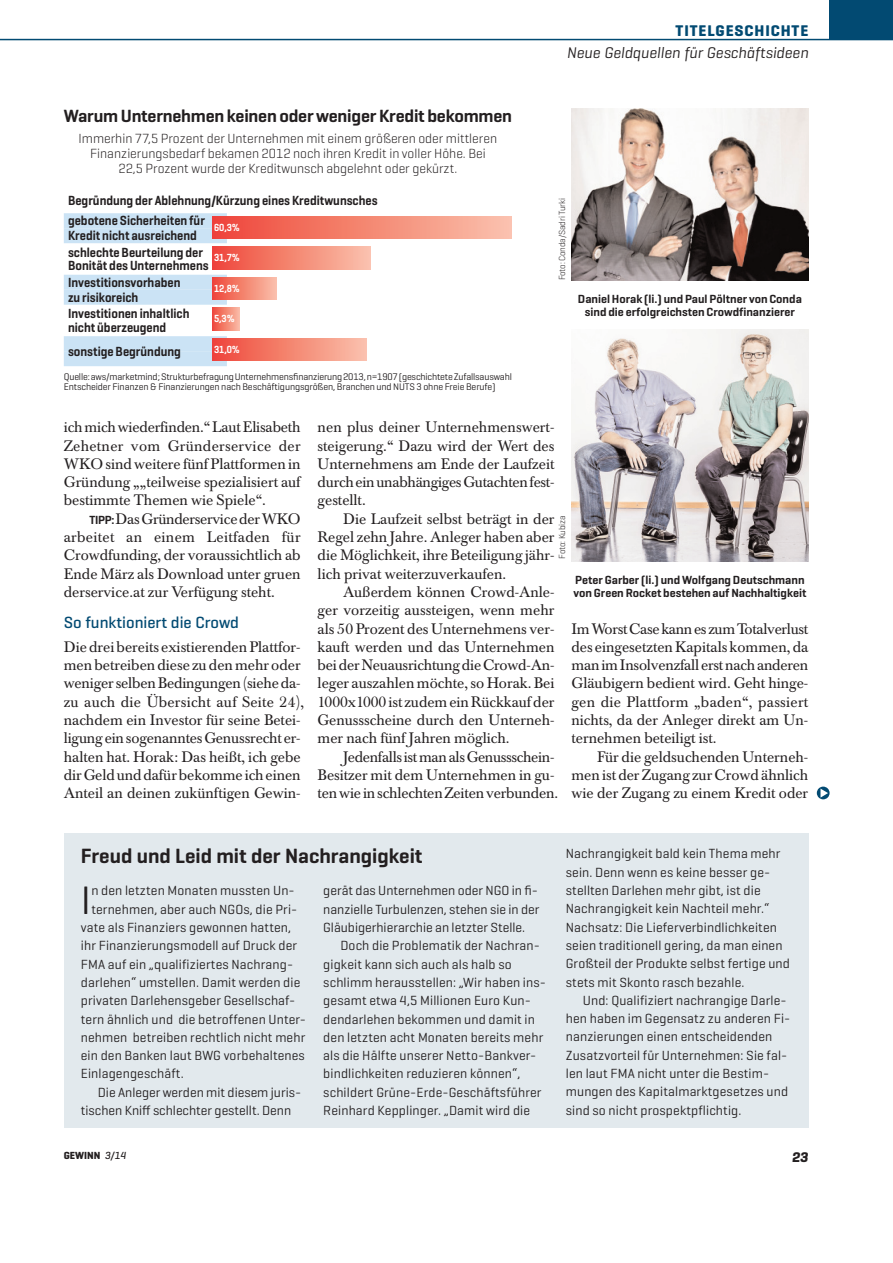
<style>
.page{position:relative;width:893px;height:1263px;background:#fff}
.page>*{position:absolute;margin:0;border:0;box-sizing:border-box;transform-origin:0 0}
.t1{font:40.35px "Geogrotesque";color:#231f20}
.t2{font:600 21px "Geogrotesque";color:#231f20}
.t3{font:600 18px "Geogrotesque";letter-spacing:-.01em;color:#231f20}
.t4{font:500 16.5px "Geogrotesque";color:#024a72}
.t5{font:italic 15.75px "Geogrotesque";color:#231f20}
.t6{font:700 15.75px "Geogrotesque";letter-spacing:.055em;color:#024a72}
.t7{font:15px/18.3px "Baskerville BE";color:#231f20;text-align:justify}
.t8{font:italic 700 14.25px "Geogrotesque";color:#231f20}
.t9{font:13.5px/18.3px "Geogrotesque";letter-spacing:.01em;color:#231f20}
.t10{font:600 13.5px/16.5px "Geogrotesque";color:#231f20;scale:.92 1}
.t11{font:300 13.5px/15px "Geogrotesque";color:#231f20;text-align:center}
.t12{font:600 12px/13.5px "Geogrotesque";color:#231f20}
.t13{font:600 10.5px "Geogrotesque";letter-spacing:-.01em;color:#fff;scale:.88 1}
.t14{font:700 10.5px "Geogrotesque";color:#231f20}
.t15{font:9.75px/10.5px "Geogrotesque";letter-spacing:-.015em;color:#231f20}
.t16{font:300 9px "Geogrotesque";letter-spacing:-.015em;color:#231f20}
.s1{font-family:"Geogrotesque";font-weight:600;font-size:12px}
.s2{font-weight:500;font-style:italic}
</style>
<div class="page">
<div style="left:829px;top:0;width:63px;height:40px;background:#024a72"></div>
<hr style="left:0;top:39px;width:892px;height:1px;background:#024a72">
<div style="left:64px;top:213px;width:163px;height:15px;background:#cbe3f5"></div>
<div style="left:64px;top:228px;width:163px;height:15px;background:#cbe3f5"></div>
<div style="left:64px;top:275px;width:163px;height:15px;background:#cbe3f5"></div>
<div style="left:64px;top:290px;width:163px;height:15px;background:#cbe3f5"></div>
<div style="left:64px;top:336px;width:163px;height:15px;background:#cbe3f5"></div>
<div style="left:64px;top:351px;width:163px;height:15px;background:#cbe3f5"></div>
<div style="left:213px;top:216px;width:299px;height:23px;background:linear-gradient(to right,#ee4638,#fac3ac)"></div>
<div style="left:213px;top:246px;width:157px;height:23px;background:linear-gradient(to right,#ee4739,#fac3ab)"></div>
<div style="left:213px;top:277px;width:63px;height:23px;background:linear-gradient(to right,#ef493b,#fabfa7)"></div>
<div style="left:213px;top:308px;width:26px;height:22px;background:linear-gradient(to right,#ef4f3f,#f9b49e)"></div>
<div style="left:213px;top:338px;width:153px;height:23px;background:linear-gradient(to right,#ee4739,#fac2ab)"></div>
<img style="left:571px;top:329px;width:237px;height:232px">
<div style="left:64px;top:833px;width:744px;height:295px;background:#e2e9ed"></div>
<img style="left:571px;top:108px;width:237px;height:172px">
<svg style="left:816px;top:787px;width:13px;height:12px"></svg>
<p class="t3" style="left:64px;top:109px;width:449px">Warum Unternehmen keinen oder weniger Kredit bekommen</p>
<p class="t11" style="left:79px;top:132px;width:420px">Immerhin 77,5 Prozent der Unternehmen mit einem größeren oder mittleren<br>Finanzierungsbedarf bekamen 2012 noch ihren Kredit in voller Höhe. Bei<br>22,5 Prozent wurde der Kreditwunsch abgelehnt oder gekürzt.</p>
<p class="t10" style="left:68px;top:192px;width:338px;line-height:20px">Begründung der Ablehnung/Kürzung eines Kreditwunsches gebotene Sicherheiten für</p>
<p class="t10" style="left:68px;top:229px;width:148px">Kredit nicht ausreichend schlechte Beurteilung der</p>
<p class="t10" style="left:68px;top:259px;width:154px">Bonität des Unternehmens<br>Investitionsvorhaben</p>
<p class="t10" style="left:68px;top:290px;width:133px">zu risikoreich<br>Investitionen inhaltlich</p>
<p class="t10" style="left:68px;top:316px;width:124px;line-height:24px">nicht überzeugend sonstige Begründung</p>
<p class="t15" style="left:64px;top:372px;width:449px">Quelle: aws/marketmind; Strukturbefragung Unternehmensfinanzierung 2013, n=1907 (geschichtete Zufallsauswahl<br>Entscheider Finanzen &amp; Finanzierungen nach Beschäftigungsgrößen, Branchen und NUTS 3 ohne Freie Berufe)</p>
<p class="t13" style="left:214px;top:223px;width:31px">60,3%</p>
<p class="t13" style="left:214px;top:254px;width:31px">31,7%</p>
<p class="t13" style="left:214px;top:285px;width:31px">12,8%</p>
<p class="t13" style="left:214px;top:315px;width:25px">5,3%</p>
<p class="t13" style="left:214px;top:346px;width:31px">31,0%</p>
<p class="t6" style="left:675px;top:22px;width:134px">TITELGESCHICHTE</p>
<p class="t5" style="left:566px;top:44px;width:243px">Neue Geldquellen für Geschäftsideen</p>
<p class="t16" style="left:559px;top:280px;width:84px;rotate:-90deg">Foto: Conda/Sadri Turki</p>
<p class="t12" style="left:578px;top:293px;width:225px;text-align:center">Daniel Horak (li.) und Paul Pöltner von Conda sind die erfolgreichsten Crowdfinanzierer</p>
<p class="t7" style="left:64px;top:420px;width:238px">ich mich wiederfinden.“ Laut Elisabeth Zehetner vom Gründerservice der WKO sind weitere fünf Plattformen in Gründung „„teilweise spezialisiert auf bestimmte Themen wie Spiele“.</p>
<p class="t7" style="left:64px;top:511px;width:238px;text-indent:26px"><span class="s1">TIPP:</span> Das Gründerservice der WKO arbeitet an einem Leitfaden für Crowdfunding, der voraussichtlich ab Ende März als Download unter gruen derservice.at zur Verfügung steht.</p>
<p class="t4" style="left:64px;top:616px;width:177px">So funktioniert die Crowd</p>
<p class="t7" style="left:64px;top:639px;width:242px;text-align:left">Die drei bereits existierenden Plattfor&shy;men betreiben diese zu den mehr oder weniger selben Bedingungen (siehe da&shy;zu auch die Übersicht auf Seite 24), nachdem ein Investor für seine Betei&shy;ligung ein sogenanntes Genussrecht er&shy;halten hat. Horak: Das heißt, ich gebe dir Geld und dafür bekomme ich einen Anteil an deinen zukünftigen Gewin-</p>
<p class="t7" style="left:317px;top:420px;width:238px">nen plus deiner Unternehmenswert&shy;steigerung.“ Dazu wird der Wert des Unternehmens am Ende der Laufzeit durch ein unabhängiges Gutachten fest&shy;gestellt.</p>
<p class="t7" style="left:317px;top:511px;width:238px;text-indent:26px">Die Laufzeit selbst beträgt in der Regel zehn Jahre. Anleger haben aber die Möglichkeit, ihre Beteiligung jähr&shy;lich privat weiterzuverkaufen.</p>
<p class="t7" style="left:317px;top:584px;width:238px;text-indent:26px">Außerdem können Crowd-Anle&shy;ger vorzeitig aussteigen, wenn mehr als 50 Prozent des Unternehmens ver&shy;kauft werden und das Unternehmen bei der Neuausrichtung die Crowd-An&shy;leger auszahlen möchte, so Horak. Bei 1000x1000 ist zudem ein Rückkauf der Genussscheine durch den Unterneh&shy;mer nach fünf Jahren möglich.</p>
<p class="t7" style="left:317px;top:749px;width:242px;text-align:left;text-indent:26px">Jedenfalls ist man als Genussschein-<br>Besitzer mit dem Unternehmen in gu&shy;ten wie in schlechten Zeiten verbunden.</p>
<p class="t16" style="left:559px;top:559px;width:45px;rotate:-90deg">Foto: Kubiza</p>
<p class="t12" style="left:573px;top:574px;width:234px">Peter Garber (li.) und Wolfgang Deutschmann von Green Rocket bestehen auf Nachhaltigkeit</p>
<p class="t7" style="left:571px;top:621px;width:238px">Im Worst Case kann es zum Totalverlust des eingesetzten Kapitals kommen, da man im Insolvenzfall erst nach anderen Gläubigern bedient wird. Geht hinge&shy;gen die Plattform „baden“, passiert nichts, da der Anleger direkt am Un&shy;ternehmen beteiligt ist.</p>
<p class="t7" style="left:571px;top:749px;width:238px;text-indent:26px">Für die geldsuchenden Unterneh&shy;men ist der Zugang zur Crowd ähnlich wie der Zugang zu einem Kredit oder</p>
<h2 class="t2" style="left:81px;top:848px;width:343px">Freud und Leid mit der Nachrangigkeit</h2>
<h1 class="t1" style="left:81px;top:886px;width:12px">I</h1>
<p class="t9" style="left:91px;top:883px;width:205px">n den letzten Monaten mussten Un-</p>
<p class="t9" style="left:91px;top:901px;width:207px">ternehmen, aber auch NGOs, die Pri-</p>
<p class="t9" style="left:81px;top:920px;width:212px">vate als Finanziers gewonnen hatten,</p>
<p class="t9" style="left:81px;top:938px;width:218px">ihr Finanzierungsmodell auf Druck der</p>
<p class="t9" style="left:81px;top:956px;width:214px">FMA auf ein „qualifiziertes Nachrang-</p>
<p class="t9" style="left:81px;top:975px;width:221px">darlehen“ umstellen. Damit werden die</p>
<p class="t9" style="left:81px;top:993px;width:216px">privaten Darlehensgeber Gesellschaf-</p>
<p class="t9" style="left:81px;top:1011px;width:227px">tern ähnlich und die betroffenen Unter-</p>
<p class="t9" style="left:81px;top:1029px;width:226px">nehmen betreiben rechtlich nicht mehr</p>
<p class="t9" style="left:81px;top:1048px;width:225px">ein den Banken laut BWG vorbehaltenes</p>
<p class="t9" style="left:81px;top:1066px;width:104px">Einlagengeschäft.</p>
<p class="t9" style="left:98px;top:1084px;width:205px">Die Anleger werden mit diesem juris -</p>
<p class="t9" style="left:81px;top:1103px;width:212px">tischen Kniff schlechter gestellt. Denn</p>
<p class="t9" style="left:323px;top:883px;width:218px;text-align:justify">gerät das Unternehmen oder NGO in fi&shy;nanzielle Turbulenzen, stehen sie in der Gläubigerhierarchie an letzter Stelle.</p>
<p class="t9" style="left:323px;top:938px;width:224px;text-indent:17px">Doch die Problematik der Nachran&shy;gigkeit kann sich auch als halb so schlimm herausstellen: „Wir haben ins&shy;gesamt etwa 4,5 Millionen Euro Kun&shy;dendarlehen bekommen und damit in den letzten acht Monaten bereits mehr als die Hälfte unserer Netto-Bankver&shy;bindlichkeiten reduzieren können“, schildert Grüne-Erde-Geschäftsführer Reinhard Kepplinger. „Damit wird die</p>
<p class="t9" style="left:566px;top:846px;width:225px">Nachrangigkeit bald kein Thema mehr sein. Denn wenn es keine besser ge&shy;stellten Darlehen mehr gibt, ist die Nachrangigkeit kein Nachteil mehr.“ Nachsatz: Die Lieferverbindlichkeiten seien traditionell gering, da man einen Großteil der Produkte selbst fertige und stets mit Skonto rasch bezahle.</p>
<p class="t9" style="left:566px;top:992px;width:226px;text-indent:17px">Und: Qualifiziert nachrangige Darle&shy;hen haben im Gegensatz zu anderen Fi&shy;nanzierungen einen entscheidenden Zusatzvorteil für Unternehmen: Sie fal&shy;len laut FMA nicht unter die Bestim&shy;mungen des Kapitalmarktgesetzes und sind so nicht prospektpflichtig.</p>
<p class="t14" style="left:64px;top:1149px;width:64px">GEWINN <span class="s2">3/14</span></p>
<p class="t8" style="left:791px;top:1149px;width:18px">23</p>
</div>
